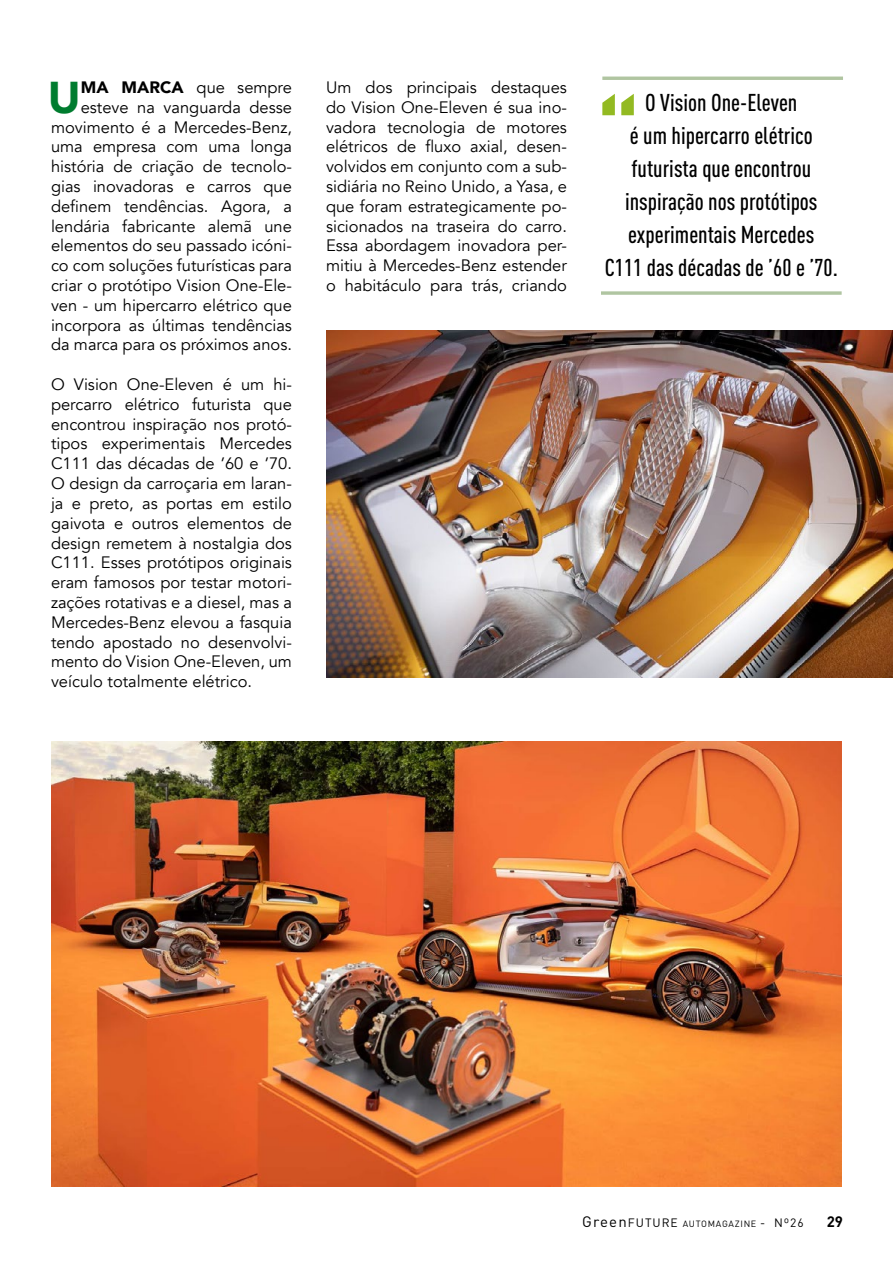
<style>
.page{position:relative;width:893px;height:1263px;background:#fff}
.page>*{position:absolute;margin:0;border:0;box-sizing:border-box;transform-origin:0 0}
.t1{font:900 44.4px "Avenir";color:#007c2f}
.t2{font:500 24px/33px "DIN Cond";color:#000;text-align:center}
.t3{font:16.5px/19.8px "Avenir";color:#000;text-align:justify}
.t4{font:700 15px "DIN";color:#000}
.t5{font:9px "DIN";letter-spacing:.08em;color:#000}
.s1{font-weight:900}
.s2{font-size:15px}
.s3{font-size:12px}
</style>
<div class="page">
<img style="left:51px;top:741px;width:791px;height:445px">
<img style="left:326px;top:331px;width:567px;height:347px">
<hr style="left:602px;top:77px;width:241px;height:3px;background:#b0c5a1">
<svg style="left:601px;top:291px;width:241px;height:4px"></svg>
<svg style="left:602px;top:94px;width:32px;height:21px"></svg>
<p class="t3" style="left:51px;top:78px;width:242px;text-align:right"><span class="s1">MA MARCA</span> que sempre esteve na vanguarda desse movimento é a Mercedes-Benz, uma empresa com uma longa história de criação de tecnolo&shy;gias inovadoras e carros que definem tendências. Agora, a lendária fabricante alemã une elementos do seu passado icóni&shy;co com soluções futurísticas para criar o protótipo Vision One-Ele&shy;ven - um hipercarro elétrico que incorpora as últimas tendências da marca para os próximos anos.</p>
<p class="t3" style="left:51px;top:375px;width:242px">O Vision One-Eleven é um hi&shy;percarro elétrico futurista que encontrou inspiração nos protó&shy;tipos experimentais Mercedes C111 das décadas de ’60 e ’70.<br>O design da carroçaria em laran&shy;ja e preto, as portas em estilo gaivota e outros elementos de design remetem à nostalgia dos C111. Esses protótipos originais eram famosos por testar motori&shy;zações rotativas e a diesel, mas a Mercedes-Benz elevou a fasquia tendo apostado no desenvolvi&shy;mento do Vision One-Eleven, um veículo totalmente elétrico.</p>
<h1 class="t1" style="left:48px;top:59px;width:34px">U</h1>
<p class="t3" style="left:326px;top:78px;width:242px">Um dos principais destaques do Vision One-Eleven é sua ino&shy;vadora tecnologia de motores elétricos de fluxo axial, desen&shy;volvidos em conjunto com a sub&shy;sidiária no Reino Unido, a Yasa, e que foram estrategicamente po&shy;sicionados na traseira do carro.<br>Essa abordagem inovadora per&shy;mitiu à Mercedes-Benz estender o habitáculo para trás, criando</p>
<h2 class="t2" style="left:605px;top:86px;width:235px">O Vision One-Eleven<br>é um hipercarro elétrico futurista que encontrou inspiração nos protótipos experimentais Mercedes<br>C111 das décadas de ’60 e ’70.</h2>
<p class="t5" style="left:582px;top:1218px;width:223px"><span class="s2">Green</span><span class="s3">FUTURE</span> AUTOMAGAZINE <span class="s3">- Nº26</span></p>
<p class="t4" style="left:827px;top:1212px;width:18px">29</p>
</div>
